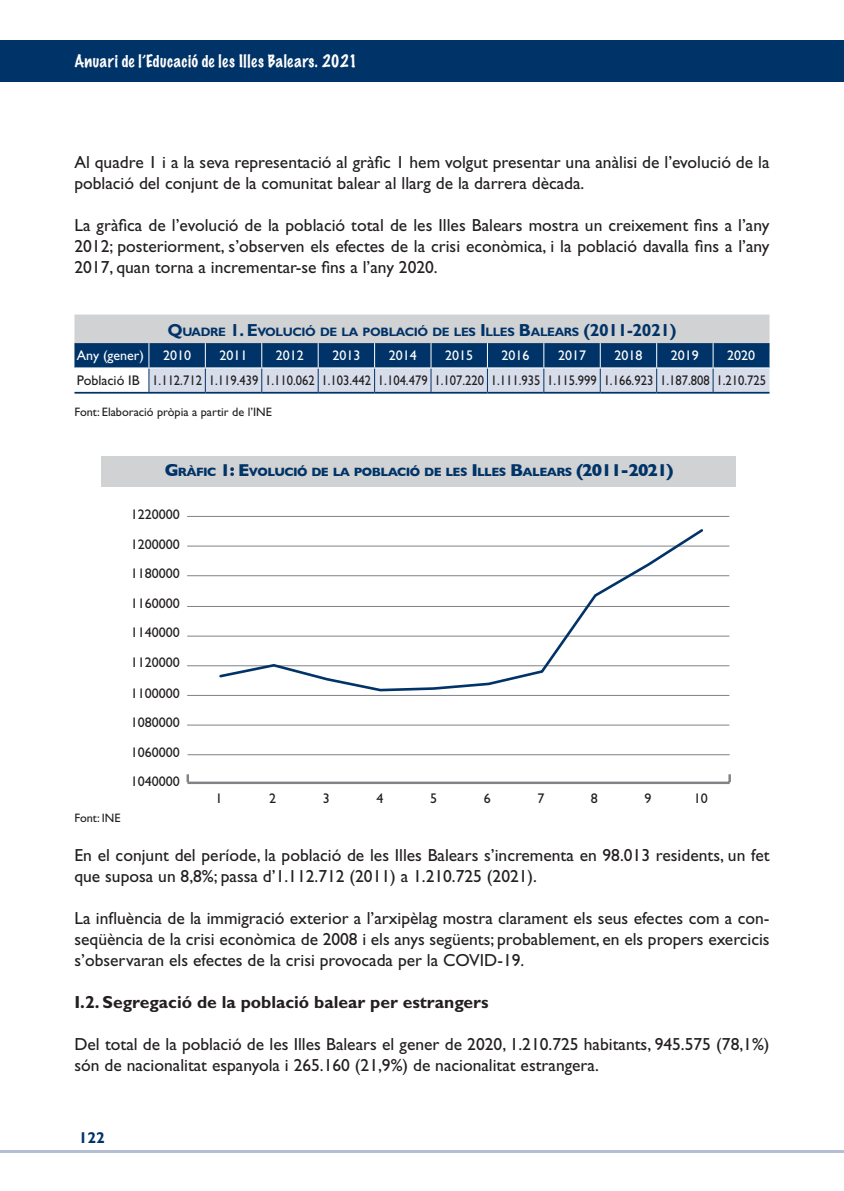
<style>
.page{position:relative;width:844px;height:1191px;background:#fff}
.page>*{position:absolute;margin:0;border:0;box-sizing:border-box;transform-origin:0 0}
.t1{font:17.5px/21px "Gill Sans Std";color:#231f20}
.t2{font:700 17.5px "Gill Sans Std";color:#231f20}
.t3{font:100 15.75px "Marker Felt";letter-spacing:.025em;color:#fff}
.t4{font:700 15.75px "Gill Sans Std";color:#003367}
.t5{font:14px "Gill Sans Std";color:#231f20}
.t6{font:14px "Gill Sans Std";color:#fff}
.t7{font:700 12.25px "Gill Sans Std";letter-spacing:-.03em;color:#003367}
.t8{font:700 12.25px "Gill Sans";letter-spacing:-.045em;color:#003367}
.t9{font:12.25px "Gill Sans Std";color:#231f20}
.s1{font-size:17.5px}
</style>
<div class="page">
<div style="left:0;top:40px;width:843px;height:42px;background:#003367"></div>
<hr style="left:0;top:1150px;width:843px;height:2px;background:#b4bed5">
<div style="left:74px;top:314px;width:695px;height:32px;background:#d1d2d4"></div>
<svg style="left:74px;top:343px;width:695px;height:49px;background:#6e8aa9"></svg>
<hr style="left:74px;top:367px;width:75px;height:1px;background:#fff">
<hr style="left:149px;top:367px;width:56px;height:1px;background:#fff">
<hr style="left:205px;top:367px;width:57px;height:1px;background:#fff">
<hr style="left:262px;top:367px;width:56px;height:1px;background:#fff">
<hr style="left:318px;top:367px;width:56px;height:1px;background:#fff">
<hr style="left:374px;top:367px;width:57px;height:1px;background:#fff">
<hr style="left:431px;top:367px;width:56px;height:1px;background:#fff">
<hr style="left:487px;top:367px;width:56px;height:1px;background:#fff">
<hr style="left:543px;top:367px;width:57px;height:1px;background:#fff">
<hr style="left:600px;top:367px;width:56px;height:1px;background:#fff">
<hr style="left:656px;top:367px;width:57px;height:1px;background:#fff">
<hr style="left:713px;top:367px;width:56px;height:1px;background:#fff">
<hr style="left:74px;top:392px;width:75px;height:1px;background:#003367">
<hr style="left:149px;top:392px;width:56px;height:1px;background:#003367">
<hr style="left:205px;top:392px;width:57px;height:1px;background:#003367">
<hr style="left:262px;top:392px;width:56px;height:1px;background:#003367">
<hr style="left:318px;top:392px;width:56px;height:1px;background:#003367">
<hr style="left:374px;top:392px;width:57px;height:1px;background:#003367">
<hr style="left:431px;top:392px;width:56px;height:1px;background:#003367">
<hr style="left:487px;top:392px;width:56px;height:1px;background:#003367">
<hr style="left:543px;top:392px;width:57px;height:1px;background:#003367">
<hr style="left:600px;top:392px;width:56px;height:1px;background:#003367">
<hr style="left:656px;top:392px;width:57px;height:1px;background:#003367">
<hr style="left:713px;top:392px;width:56px;height:1px;background:#003367">
<hr style="left:187px;top:754px;width:542px;height:1px;background:#808285">
<hr style="left:187px;top:724px;width:542px;height:1px;background:#808285">
<hr style="left:187px;top:695px;width:542px;height:1px;background:#808285">
<hr style="left:187px;top:665px;width:542px;height:1px;background:#808285">
<hr style="left:187px;top:635px;width:542px;height:1px;background:#808285">
<hr style="left:187px;top:606px;width:542px;height:1px;background:#808285">
<hr style="left:187px;top:575px;width:542px;height:1px;background:#808285">
<hr style="left:187px;top:545px;width:542px;height:1px;background:#808285">
<hr style="left:187px;top:516px;width:542px;height:1px;background:#808285">
<hr style="left:187px;top:781px;width:542px;height:3px;background:#808285">
<svg style="left:728px;top:774px;width:2px;height:8px"></svg>
<svg style="left:186px;top:774px;width:3px;height:8px"></svg>
<div style="left:101px;top:456px;width:634px;height:31px;background:#d1d2d4"></div>
<svg style="left:217px;top:529px;width:488px;height:163px"></svg>
<p class="t3" style="left:74px;top:49px;width:285px">Anuari de l’Educació de les Illes Balears. 2021</p>
<p class="t1" style="left:74px;top:152px;width:696px">Al quadre 1 i a la seva representació al gràfic 1 hem volgut presentar una anàlisi de l’evolució de la població del conjunt de la comunitat balear al llarg de la darrera dècada.</p>
<p class="t1" style="left:74px;top:215px;width:696px;text-align:justify">La gràfica de l’evolució de la població total de les Illes Balears mostra un creixement fins a l’any 2012; posteriorment, s’observen els efectes de la crisi econòmica, i la població davalla fins a l’any 2017, quan torna a incrementar-se fins a l’any 2020.</p>
<p class="t7" style="left:167px;top:325px;width:510px"><span class="s1">Q</span>UADRE <span class="s1">1. E</span>VOLUCIÓ DE LA POBLACIÓ DE LES <span class="s1">I</span> LLES <span class="s1">B</span>ALEARS <span class="s1">(2011-2021)</span></p>
<p class="t6" style="left:77px;top:347px;width:69px">Any (gener)</p>
<p class="t6" style="left:163px;top:347px;width:29px">2010</p>
<p class="t6" style="left:219px;top:347px;width:29px">2011</p>
<p class="t6" style="left:276px;top:347px;width:29px">2012</p>
<p class="t6" style="left:332px;top:347px;width:29px">2013</p>
<p class="t6" style="left:388px;top:347px;width:29px">2014</p>
<p class="t6" style="left:445px;top:347px;width:29px">2015</p>
<p class="t6" style="left:501px;top:347px;width:29px">2016</p>
<p class="t6" style="left:558px;top:347px;width:29px">2017</p>
<p class="t6" style="left:614px;top:347px;width:29px">2018</p>
<p class="t6" style="left:670px;top:347px;width:29px">2019</p>
<p class="t6" style="left:727px;top:347px;width:29px">2020</p>
<p class="t5" style="left:77px;top:372px;width:690px">Població IB 1.112.712 1.119.439 1.110.062 1.103.442 1.104.479 1.107.220 1.111.935 1.115.999 1.166.923 1.187.808 1.210.725</p>
<p class="t9" style="left:74px;top:404px;width:199px">Font: Elaboració pròpia a partir de l’INE</p>
<p class="t8" style="left:165px;top:462px;width:510px"><span class="s1">G</span>RÀFIC <span class="s1">1: E</span>VOLUCIÓ DE LA POBLACIÓ DE LES <span class="s1">I</span>LLES <span class="s1">B</span>ALEARS <span class="s1">(2011-2021)</span></p>
<p class="t5" style="left:131px;top:506px;width:50px">1220000</p>
<p class="t5" style="left:131px;top:536px;width:50px">1200000</p>
<p class="t5" style="left:131px;top:565px;width:50px">1180000</p>
<p class="t5" style="left:131px;top:595px;width:50px">1160000</p>
<p class="t5" style="left:131px;top:624px;width:50px">1140000</p>
<p class="t5" style="left:131px;top:654px;width:50px">1120000</p>
<p class="t5" style="left:131px;top:685px;width:50px">1100000</p>
<p class="t5" style="left:131px;top:714px;width:50px">1080000</p>
<p class="t5" style="left:131px;top:744px;width:50px">1060000</p>
<p class="t5" style="left:131px;top:773px;width:50px">1040000</p>
<p class="t5" style="left:215px;top:790px;width:8px">1</p>
<p class="t5" style="left:269px;top:790px;width:8px">2</p>
<p class="t5" style="left:323px;top:790px;width:8px">3</p>
<p class="t5" style="left:376px;top:790px;width:8px">4</p>
<p class="t5" style="left:430px;top:790px;width:8px">5</p>
<p class="t5" style="left:483px;top:790px;width:8px">6</p>
<p class="t5" style="left:537px;top:790px;width:8px">7</p>
<p class="t5" style="left:590px;top:790px;width:8px">8</p>
<p class="t5" style="left:644px;top:790px;width:8px">9</p>
<p class="t5" style="left:693px;top:790px;width:15px">10</p>
<p class="t9" style="left:74px;top:810px;width:48px">Font: INE</p>
<p class="t1" style="left:74px;top:845px;width:696px">En el conjunt del període, la població de les Illes Balears s’incrementa en 98.013 residents, un fet que suposa un 8,8%; passa d’1.112.712 (2011) a 1.210.725 (2021).</p>
<p class="t1" style="left:74px;top:908px;width:696px;text-align:justify">La influència de la immigració exterior a l’arxipèlag mostra clarament els seus efectes com a con&shy;seqüència de la crisi econòmica de 2008 i els anys següents; probablement, en els propers exercicis s’observaran els efectes de la crisi provocada per la COVID-19.</p>
<p class="t2" style="left:74px;top:992px;width:415px">I.2. Segregació de la població balear per estrangers</p>
<p class="t1" style="left:74px;top:1034px;width:696px">Del total de la població de les Illes Balears el gener de 2020, 1.210.725 habitants, 945.575 (78,1%) són de nacionalitat espanyola i 265.160 (21,9%) de nacionalitat estrangera.</p>
<p class="t4" style="left:79px;top:1128px;width:28px">122</p>
</div>
